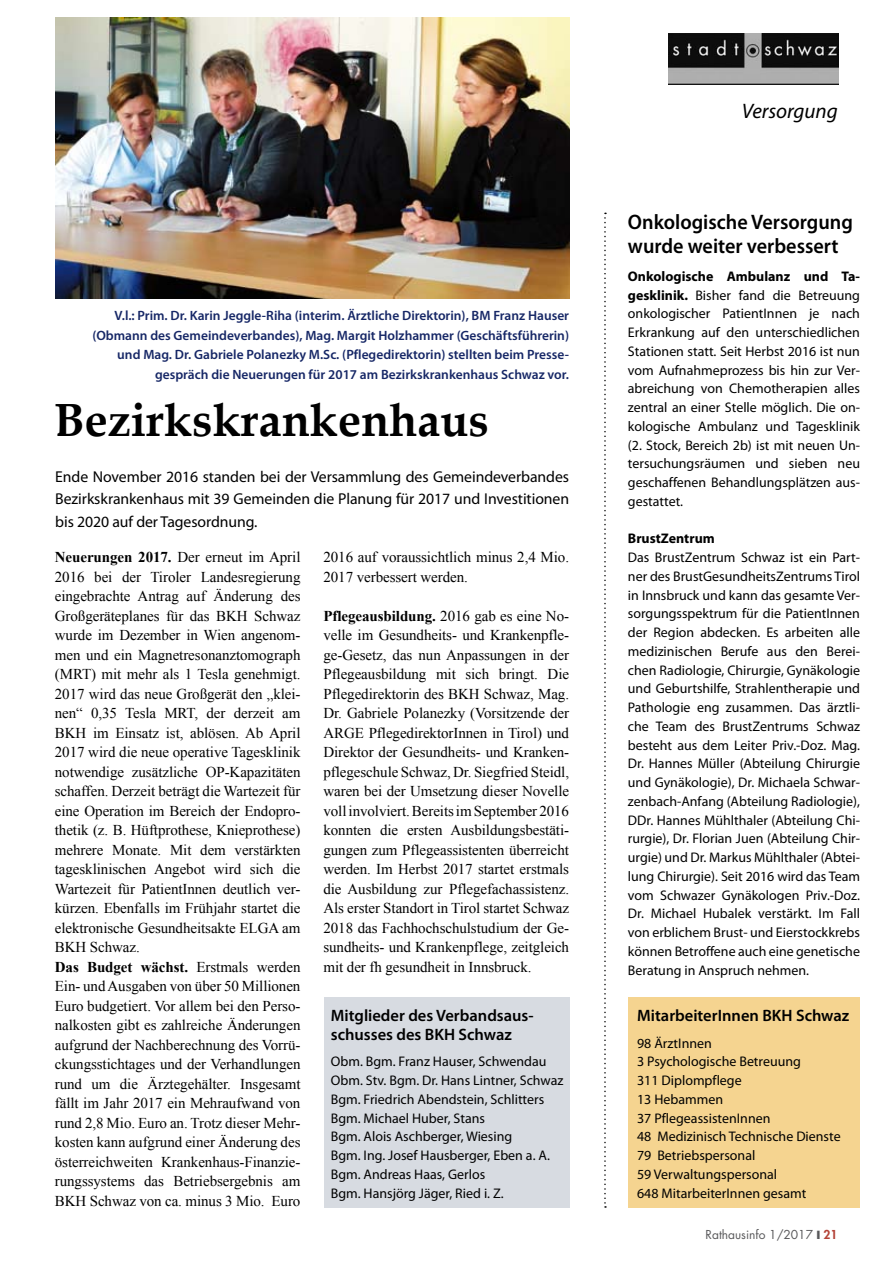
<style>
.page{position:relative;width:893px;height:1263px;background:#fff}
.page>*{position:absolute;margin:0;border:0;box-sizing:border-box;transform-origin:0 0}
.t1{font:700 46.5px "Book Antiqua";color:#000}
.t2{font:600 21px/24px "Myriad Pro";color:#000;scale:.96 1}
.t3{font:italic 21px "Myriad Pro";letter-spacing:-.005em;color:#000}
.t4{font:600 16.5px/18.8px "Myriad Pro";color:#000}
.t5{font:15.75px/22.5px "Myriad Pro";letter-spacing:-.005em;color:#000;text-align:justify}
.t6{font:15px/19.5px "Times New Roman";letter-spacing:-.005em;color:#000}
.t7{font:13.95px/18.8px "Myriad Pro";color:#000;text-align:justify}
.t8{font:700 13.95px "Myriad Pro";color:#000}
.t9{font:600 13.5px/19.5px "Myriad Pro";color:#162766;text-align:right}
.t10{font:12px "Futura";color:#58585a}
.s1{font-weight:700}
.s2{font-weight:800;color:#b44337}
</style>
<div class="page">
<img style="left:669px;top:33px;width:170px;height:51px">
<svg style="left:604px;top:213px;width:2px;height:995px"></svg>
<img style="left:55px;top:17px;width:514px;height:282px">
<div style="left:628px;top:998px;width:232px;height:210px;background:#f5d490"></div>
<div style="left:324px;top:998px;width:245px;height:210px;background:#d7dbe1"></div>
<p class="t9" style="left:93px;top:305px;width:478px">V.l.: Prim. Dr. Karin Jeggle-Riha (interim. Ärztliche Direktorin), BM Franz Hauser (Obmann des Gemeindeverbandes), Mag. Margit Holzhammer (Geschäftsführerin) und Mag. Dr. Gabriele Polanezky M.Sc. (Pflegedirektorin) stellten beim Presse&shy;gespräch die Neuerungen für 2017 am Bezirkskrankenhaus Schwaz vor.</p>
<h1 class="t1" style="left:54px;top:393px;width:436px">Bezirkskrankenhaus</h1>
<p class="t5" style="left:55px;top:465px;width:515px">Ende November 2016 standen bei der Versammlung des Gemeindeverbandes Bezirkskrankenhaus mit 39 Gemeinden die Planung für 2017 und Investitionen bis 2020 auf der Tagesordnung.</p>
<p class="t6" style="left:55px;top:547px;width:247px"><span class="s1">Neuerungen 2017.</span> Der erneut im April 2016 bei der Tiroler Landesregierung eingebrachte Antrag auf Änderung des Großgeräteplanes für das BKH Schwaz wurde im Dezember in Wien angenom&shy;men und ein Magnetresonanztomograph (MRT) mit mehr als 1 Tesla genehmigt.<br>2017 wird das neue Großgerät den „klei&shy;nen“ 0,35 Tesla MRT, der derzeit am BKH im Einsatz ist, ablösen. Ab April 2017 wird die neue operative Tagesklinik notwendige zusätzliche OP-Kapazitäten schaffen. Derzeit beträgt die Wartezeit für eine Operation im Bereich der Endopro&shy;thetik (z. B. Hüftprothese, Knieprothese) mehrere Monate. Mit dem verstärkten tagesklinischen Angebot wird sich die Wartezeit für PatientInnen deutlich ver&shy;kürzen. Ebenfalls im Frühjahr startet die elektronische Gesundheitsakte ELGA am BKH Schwaz.<br><span class="s1">Das Budget wächst.</span> Erstmals werden Ein- und Ausgaben von über 50 Millionen Euro budgetiert. Vor allem bei den Perso&shy;nalkosten gibt es zahlreiche Änderungen aufgrund der Nachberechnung des Vorrü&shy;ckungsstichtages und der Verhandlungen rund um die Ärztegehälter. Insgesamt fällt im Jahr 2017 ein Mehraufwand von rund 2,8 Mio. Euro an. Trotz dieser Mehr&shy;kosten kann aufgrund einer Änderung des österreichweiten Krankenhaus-Finanzie&shy;rungssystems das Betriebsergebnis am BKH Schwaz von ca. minus 3 Mio. Euro</p>
<p class="t6" style="left:323px;top:547px;width:247px">2016 auf voraussichtlich minus 2,4 Mio.<br>2017 verbessert werden.</p>
<p class="t6" style="left:323px;top:606px;width:247px;text-align:justify"><span class="s1">Pflegeausbildung.</span> 2016 gab es eine No&shy;velle im Gesundheits- und Krankenpfle&shy;ge-Gesetz, das nun Anpassungen in der Pflegeausbildung mit sich bringt. Die Pflegedirektorin des BKH Schwaz, Mag.<br>Dr. Gabriele Polanezky (Vorsitzende der ARGE PflegedirektorInnen in Tirol) und Direktor der Gesundheits- und Kranken&shy;pflegeschule Schwaz, Dr. Siegfried Steidl, waren bei der Umsetzung dieser Novelle voll involviert. Bereits im September 2016 konnten die ersten Ausbildungsbestäti&shy;gungen zum Pflegeassistenten überreicht werden. Im Herbst 2017 startet erstmals die Ausbildung zur Pflegefachassistenz.<br>Als erster Standort in Tirol startet Schwaz 2018 das Fachhochschulstudium der Ge&shy;sundheits- und Krankenpflege, zeitgleich mit der fh gesundheit in Innsbruck.</p>
<p class="t4" style="left:331px;top:1006px;width:204px">Mitglieder des Verbandsaus&shy;schusses des BKH Schwaz</p>
<p class="t7" style="left:331px;top:1052px;width:234px;text-align:left">Obm. Bgm. Franz Hauser, Schwendau Obm. Stv. Bgm. Dr. Hans Lintner, Schwaz Bgm. Friedrich Abendstein, Schlitters Bgm. Michael Huber, Stans<br>Bgm. Alois Aschberger, Wiesing<br>Bgm. Ing. Josef Hausberger, Eben a. A.<br>Bgm. Andreas Haas, Gerlos<br>Bgm. Hansjörg Jäger, Ried i. Z.</p>
<h2 class="t3" style="left:742px;top:98px;width:97px">Versorgung</h2>
<h2 class="t2" style="left:628px;top:209px;width:236px">Onkologische Versorgung wurde weiter verbessert</h2>
<p class="t7" style="left:628px;top:266px;width:234px"><span class="s1">Onkologische Ambulanz und Ta&shy;gesklinik.</span> Bisher fand die Betreuung onkologischer PatientInnen je nach Erkrankung auf den unterschiedlichen Stationen statt. Seit Herbst 2016 ist nun vom Aufnahmeprozess bis hin zur Ver&shy;abreichung von Chemotherapien alles zentral an einer Stelle möglich. Die on&shy;kologische Ambulanz und Tagesklinik (2. Stock, Bereich 2b) ist mit neuen Un&shy;tersuchungsräumen und sieben neu geschaffenen Behandlungsplätzen aus&shy;gestattet.</p>
<p class="t8" style="left:628px;top:529px;width:88px">BrustZentrum</p>
<p class="t7" style="left:628px;top:548px;width:234px">Das BrustZentrum Schwaz ist ein Part&shy;ner des BrustGesundheitsZentrums Tirol in Innsbruck und kann das gesamte Ver&shy;sorgungsspektrum für die PatientInnen der Region abdecken. Es arbeiten alle medizinischen Berufe aus den Berei&shy;chen Radiologie, Chirurgie, Gynäkologie und Geburtshilfe, Strahlentherapie und Pathologie eng zusammen. Das ärztli&shy;che Team des BrustZentrums Schwaz besteht aus dem Leiter Priv.-Doz. Mag.<br>Dr. Hannes Müller (Abteilung Chirurgie und Gynäkologie), Dr. Michaela Schwar&shy;zenbach-Anfang (Abteilung Radiologie), DDr. Hannes Mühlthaler (Abteilung Chi&shy;rurgie), Dr. Florian Juen (Abteilung Chir&shy;urgie) und Dr. Markus Mühlthaler (Abtei&shy;lung Chirurgie). Seit 2016 wird das Team vom Schwazer Gynäkologen Priv.-Doz.<br>Dr. Michael Hubalek verstärkt. Im Fall von erblichem Brust- und Eierstockkrebs können Betroffene auch eine genetische Beratung in Anspruch nehmen.</p>
<p class="t4" style="left:637px;top:1006px;width:214px">MitarbeiterInnen BKH Schwaz</p>
<p class="t7" style="left:637px;top:1033px;width:205px;text-align:left">98 ÄrztInnen<br>3 Psychologische Betreuung<br>311 Diplompflege<br>13 Hebammen<br>37 PflegeassistenInnen<br>48 Medizinisch Technische Dienste<br>79 Betriebspersonal<br>59 Verwaltungspersonal<br>648 MitarbeiterInnen gesamt</p>
<p class="t10" style="left:706px;top:1226px;width:133px">Rathausinfo 1/2017 ❙ <span class="s2">21</span></p>
</div>
